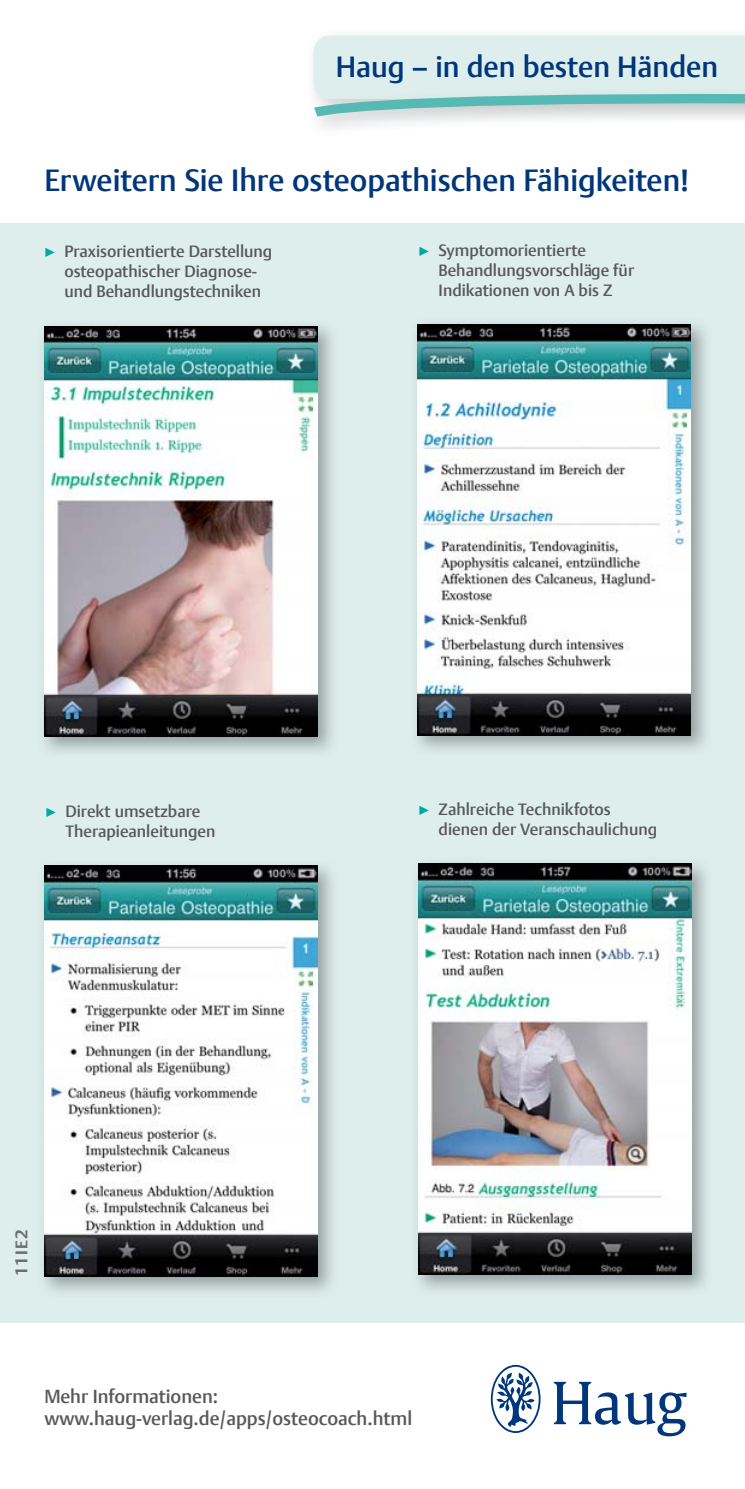
<style>
.page{position:relative;width:745px;height:1489px;background:#fff}
.page>*{position:absolute;margin:0;border:0;box-sizing:border-box;transform-origin:0 0}
.t1{font:500 30.5px "Thieme Argo 2008";color:#00367b}
.t2{font:500 29px "Thieme Argo 2008";color:#00367b}
.t3{font:500 18.75px/22.5px "Thieme Argo 2008";color:#58595b}
.t4{font:700 16.75px "Thieme Argo 2008";letter-spacing:.07em;color:#6d6e70}
.t5{font:500 16.25px/20px "Thieme Argo 2008";color:#58595b}
.s1{color:#00a9a1}
</style>
<div class="page">
<svg style="left:309px;top:35px;width:435px;height:87px"></svg>
<div style="left:0;top:223px;width:744px;height:1099px;background:#deeeec"></div>
<svg style="left:490px;top:1364px;width:50px;height:68px"></svg>
<svg style="left:553px;top:1381px;width:133px;height:55px"></svg>
<img style="left:43px;top:325px;width:290px;height:427px">
<img style="left:44px;top:326px;width:273px;height:410px">
<img style="left:416px;top:323px;width:291px;height:427px">
<img style="left:417px;top:324px;width:273px;height:411px">
<img style="left:43px;top:865px;width:290px;height:427px">
<img style="left:44px;top:865px;width:273px;height:411px">
<img style="left:417px;top:863px;width:290px;height:427px">
<img style="left:418px;top:864px;width:273px;height:410px">
<h2 class="t2" style="left:335px;top:49px;width:384px">Haug – in den besten Händen</h2>
<h1 class="t1" style="left:44px;top:160px;width:646px">Erweitern Sie Ihre osteopathischen Fähigkeiten!</h1>
<p class="t5" style="left:44px;top:241px;width:229px;text-align:center"><span class="s1">▶</span> Praxisorientierte Darstellung osteopathischer Diagnose-<br>und Behandlungstechniken</p>
<p class="t5" style="left:438px;top:240px;width:197px;text-indent:-20px"><span class="s1">▶</span> Symptomorientierte<br>Behandlungsvorschläge für<br>Indikationen von A bis Z</p>
<p class="t5" style="left:65px;top:800px;width:151px;text-indent:-20px"><span class="s1">▶</span> Direkt umsetzbare<br>Therapieanleitungen</p>
<p class="t5" style="left:438px;top:798px;width:220px;text-indent:-20px"><span class="s1">▶</span> Zahlreiche Technikfotos dienen der Veranschaulichung</p>
<p class="t4" style="left:11px;top:1276px;width:48px;rotate:-90deg">11IE2</p>
<p class="t3" style="left:44px;top:1383px;width:369px">Mehr Informationen: www.haug-verlag.de/apps/osteocoach.html</p>
</div>
